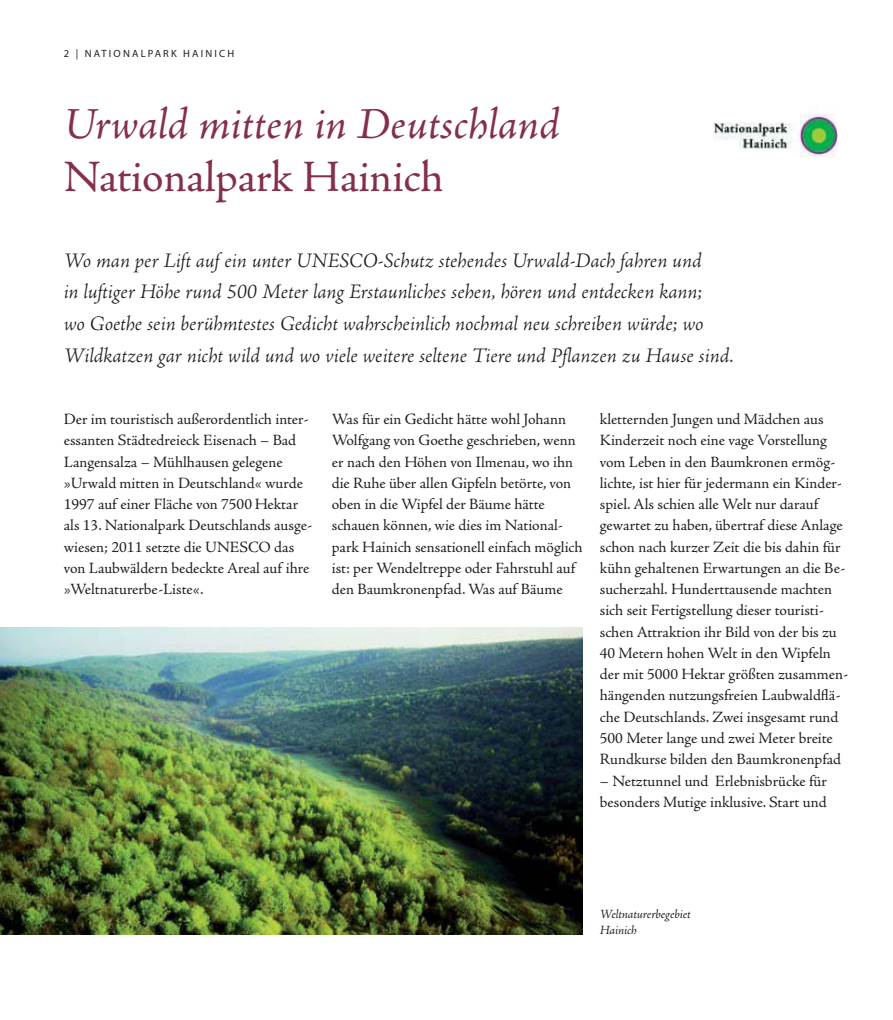
<style>
.page{position:relative;width:893px;height:1020px;background:#fff}
.page>*{position:absolute;margin:0;border:0;box-sizing:border-box;transform-origin:0 0}
.t1{font:italic 45px "Adobe Jenson Pro";letter-spacing:-.005em;color:#84304b}
.t2{font:45px "Adobe Jenson Pro";letter-spacing:-.005em;color:#84304b}
.t3{font:italic 300 21px/31.8px "Adobe Jenson Pro";color:#231f20}
.t4{font:15.75px/21.3px "Adobe Jenson Pro";color:#231f20}
.t5{font:italic 12.75px/16px "Adobe Jenson Pro";letter-spacing:-.005em;color:#231f20}
.t6{font:10.5px "Myriad Pro";letter-spacing:.205em;color:#231f20}
</style>
<div class="page">
<img style="left:0;top:628px;width:583px;height:307px">
<img style="left:713px;top:108px;width:124px;height:50px">
<p class="t6" style="left:64px;top:49px;width:172px">2 | NATIONALPARK HAINICH</p>
<h1 class="t1" style="left:64px;top:106px;width:497px">Urwald mitten in Deutschland</h1>
<h1 class="t2" style="left:64px;top:159px;width:381px">Nationalpark Hainich</h1>
<p class="t3" style="left:64px;top:246px;width:671px">Wo man per Lift auf ein unter UNESCO-Schutz stehendes Urwald-Dach fahren und<br>in luftiger Höhe rund 500 Meter lang Erstaunliches sehen, hören und entdecken kann;<br>wo Goethe sein berühmtestes Gedicht wahrscheinlich nochmal neu schreiben würde; wo Wildkatzen gar nicht wild und wo viele weitere seltene Tiere und Pflanzen zu Hause sind.</p>
<p class="t4" style="left:64px;top:410px;width:250px">Der im touristisch außerordentlich inter&shy;essanten Städtedreieck Eisenach – Bad Langensalza – Mühlhausen gelegene »Urwald mitten in Deutschland« wurde 1997 auf einer Fläche von 7500 Hektar als 13. Nationalpark Deutschlands ausge&shy;wiesen; 2011 setzte die UNESCO das von Laubwäldern bedeckte Areal auf ihre »Weltnaturerbe-Liste«.</p>
<p class="t4" style="left:332px;top:410px;width:252px">Was für ein Gedicht hätte wohl Johann Wolfgang von Goethe geschrieben, wenn er nach den Höhen von Ilmenau, wo ihn die Ruhe über allen Gipfeln betörte, von oben in die Wipfel der Bäume hätte schauen können, wie dies im National&shy;park Hainich sensationell einfach möglich ist: per Wendeltreppe oder Fahrstuhl auf den Baumkronenpfad. Was auf Bäume</p>
<p class="t4" style="left:600px;top:410px;width:250px">kletternden Jungen und Mädchen aus Kinderzeit noch eine vage Vorstellung vom Leben in den Baumkronen ermög&shy;lichte, ist hier für jedermann ein Kinder&shy;spiel. Als schien alle Welt nur darauf gewartet zu haben, übertraf diese Anlage schon nach kurzer Zeit die bis dahin für kühn gehaltenen Erwartungen an die Be&shy;sucherzahl. Hunderttausende machten sich seit Fertigstellung dieser touristi&shy;schen Attraktion ihr Bild von der bis zu 40 Metern hohen Welt in den Wipfeln der mit 5000 Hektar größten zusammen&shy;hängenden nutzungsfreien Laubwaldflä&shy;che Deutschlands. Zwei insgesamt rund 500 Meter lange und zwei Meter breite Rundkurse bilden den Baumkronenpfad</p>
<p class="t4" style="left:600px;top:772px;width:228px">– Netztunnel und Erlebnisbrücke für besonders Mutige inklusive. Start und</p>
<p class="t5" style="left:600px;top:907px;width:92px">Weltnaturerbegebiet<br>Hainich</p>
</div>
